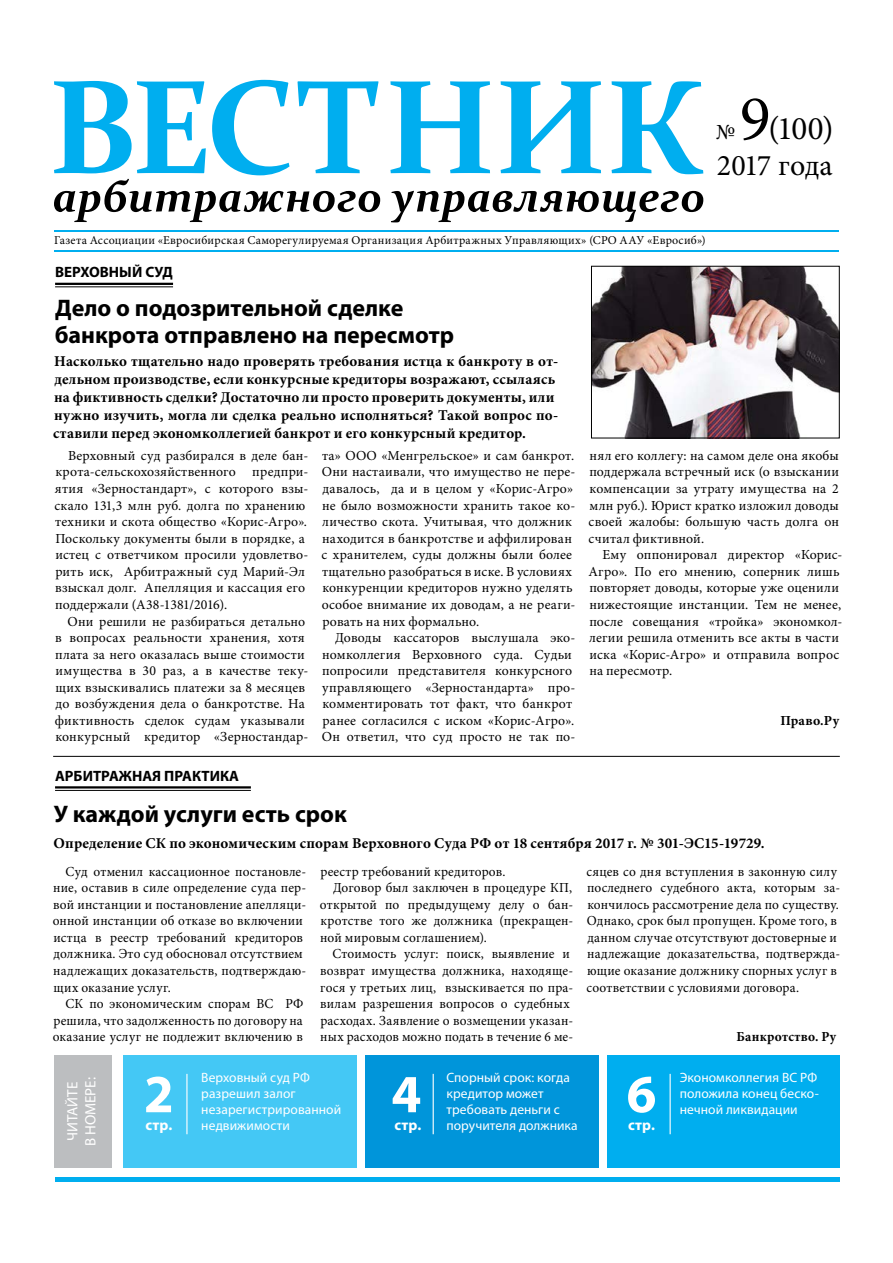
<style>
.page{position:relative;width:893px;height:1263px;background:#fff}
.page>*{position:absolute;margin:0;border:0;box-sizing:border-box;transform-origin:0 0}
.t1{font:700 54px "Myriad Pro";color:#fff}
.t2{font:33px "Minion Pro";color:#000}
.t3{font:30px "Minion Pro";letter-spacing:-.01em;color:#000}
.t4{font:700 24px/27px "Myriad Pro";color:#000}
.t5{font:22.5px "Minion Pro";color:#000}
.t6{font:700 15px/18px "Minion Pro";letter-spacing:.015em;color:#000}
.t7{font:700 15px "Myriad Pro";color:#000}
.t8{font:15px/18px "Myriad Pro";letter-spacing:-.005em;color:#fff;text-align:center}
.t9{font:700 15px "Myriad Pro";letter-spacing:.015em;color:#fff}
.t10{font:13.8px/16.5px "Minion Pro";letter-spacing:.015em;color:#000}
.t11{font:700 13.8px "Minion Pro";letter-spacing:.02em;color:#000}
.t12{font:13.5px/16.2px "Myriad Pro";letter-spacing:.005em;color:#fff}
.t13{font:12px "Minion Pro";letter-spacing:.025em;color:#000}
.s1{font-size:64.5px}
</style>
<div class="page">
<hr style="left:54px;top:231px;width:785px;height:1px;background:#00aeef">
<hr style="left:54px;top:250px;width:785px;height:1px;background:#00aeef">
<div style="left:55px;top:1177px;width:785px;height:5px;background:#00aeef"></div>
<svg style="left:54px;top:80px;width:649px;height:95px"></svg>
<svg style="left:54px;top:179px;width:649px;height:43px"></svg>
<div style="left:123px;top:1055px;width:233px;height:112px;background:#44c8f5"></div>
<hr style="left:186px;top:1074px;width:1px;height:60px;background:#fff">
<div style="left:607px;top:1055px;width:233px;height:112px;background:#00aeef"></div>
<hr style="left:670px;top:1074px;width:1px;height:60px;background:#fff">
<div style="left:365px;top:1055px;width:233px;height:112px;background:#0095da"></div>
<hr style="left:433px;top:1074px;width:1px;height:60px;background:#fff">
<div style="left:54px;top:1055px;width:57px;height:112px;background:#bcbec0"></div>
<hr style="left:55px;top:283px;width:118px;height:2px;background:#000">
<hr style="left:55px;top:286px;width:118px;height:1px;background:#000">
<img style="left:593px;top:268px;width:244px;height:168px">
<div style="left:591px;top:266px;width:248px;height:172px;border:1px solid #000"></div>
<hr style="left:55px;top:786px;width:196px;height:2px;background:#000">
<hr style="left:55px;top:790px;width:196px;height:1px;background:#000">
<hr style="left:53px;top:756px;width:787px;height:1px;background:#000">
<h2 class="t2" style="left:740px;top:107px;width:95px"><span class="s1">9</span>(100)</h2>
<h3 class="t3" style="left:717px;top:146px;width:117px">2017 года</h3>
<h3 class="t5" style="left:716px;top:117px;width:21px">№</h3>
<p class="t13" style="left:54px;top:232px;width:653px">Газета Ассоциации «Евросибирская Саморегулируемая Организация Арбитражных Управляющих» (СРО ААУ «Евросиб»)</p>
<p class="t7" style="left:55px;top:263px;width:119px">ВЕРХОВНЫЙ СУД</p>
<h3 class="t4" style="left:55px;top:293px;width:401px">Дело о подозрительной сделке банкрота отправлено на пересмотр</h3>
<p class="t6" style="left:53px;top:352px;width:507px">Насколько тщательно надо проверять требования истца к банкроту в от&shy;дельном производстве, если конкурсные кредиторы возражают, ссылаясь на фиктивность сделки? Достаточно ли просто проверить документы, или нужно изучить, могла ли сделка реально исполняться? Такой вопрос по&shy;ставили перед экономколлегией банкрот и его конкурсный кредитор.</p>
<p class="t10" style="left:54px;top:447px;width:255px;text-indent:14px">Верховный суд разбирался в деле бан&shy;крота-сельскохозяйственного предпри&shy;ятия «Зерностандарт», с которого взы&shy;скало 131,3 млн руб. долга по хранению техники и скота общество «Корис-Агро».<br>Поскольку документы были в порядке, а истец с ответчиком просили удовлетво&shy;рить иск, Арбитражный суд Марий-Эл взыскал долг. Апелляция и кассация его поддержали (А38-1381/2016).</p>
<p class="t10" style="left:55px;top:613px;width:255px;text-indent:13px">Они решили не разбираться детально в вопросах реальности хранения, хотя плата за него оказалась выше стоимости имущества в 30 раз, а в качестве теку&shy;щих взыскивались платежи за 8 месяцев до возбуждения дела о банкротстве. На фиктивность сделок судам указывали конкурсный кредитор «Зерностандар-</p>
<p class="t7" style="left:55px;top:766px;width:186px">АРБИТРАЖНАЯ ПРАКТИКА</p>
<p class="t10" style="left:321px;top:447px;width:255px">та» ООО «Менгрельское» и сам банкрот.<br>Они настаивали, что имущество не пере&shy;давалось, да и в целом у «Корис-Агро» не было возможности хранить такое ко&shy;личество скота. Учитывая, что должник находится в банкротстве и аффилирован с хранителем, суды должны были более тщательно разобраться в иске. В условиях конкуренции кредиторов нужно уделять особое внимание их доводам, а не реаги&shy;ровать на них формально.</p>
<p class="t10" style="left:322px;top:629px;width:255px;text-indent:13px">Доводы кассаторов выслушала эко&shy;номколлегия Верховного суда. Судьи попросили представителя конкурсного управляющего «Зерностандарта» про&shy;комментировать тот факт, что банкрот ранее согласился с иском «Корис-Агро».<br>Он ответил, что суд просто не так по-</p>
<h3 class="t4" style="left:54px;top:800px;width:294px">У каждой услуги есть срок</h3>
<p class="t10" style="left:589px;top:447px;width:252px;text-align:justify">нял его коллегу: на самом деле она якобы поддержала встречный иск (о взыскании компенсации за утрату имущества на 2 млн руб.). Юрист кратко изложил доводы своей жалобы: большую часть долга он считал фиктивной.</p>
<p class="t10" style="left:588px;top:547px;width:256px;text-indent:14px">Ему оппонировал директор «Корис-Агро». По его мнению, соперник лишь повторяет доводы, которые уже оценили нижестоящие инстанции. Тем не менее, после совещания «тройка» экономкол&shy;легии решила отменить все акты в части иска «Корис-Агро» и отправила вопрос на пересмотр.</p>
<p class="t11" style="left:780px;top:711px;width:60px">Право.Ру</p>
<p class="t6" style="left:53px;top:834px;width:713px">Определение СК по экономическим спорам Верховного Суда РФ от 18 сентября 2017 г. № 301-ЭС15-19729.</p>
<p class="t10" style="left:53px;top:863px;width:255px;text-indent:13px">Суд отменил кассационное постановле&shy;ние, оставив в силе определение суда пер&shy;вой инстанции и постановление апелляци&shy;онной инстанции об отказе во включении истца в реестр требований кредиторов должника. Это суд обосновал отсутствием надлежащих доказательств, подтверждаю&shy;щих оказание услуг.</p>
<p class="t10" style="left:53px;top:995px;width:252px;text-align:justify;text-indent:13px">СК по экономическим спорам ВС РФ решила, что задолженность по договору на оказание услуг не подлежит включению в</p>
<p class="t10" style="left:320px;top:863px;width:186px">реестр требований кредиторов.</p>
<p class="t10" style="left:333px;top:880px;width:240px">Договор был заключен в процедуре КП,</p>
<p class="t10" style="left:320px;top:896px;width:255px">открытой по предыдущему делу о бан-</p>
<p class="t10" style="left:320px;top:913px;width:254px">кротстве того же должника (прекращен-</p>
<p class="t10" style="left:320px;top:929px;width:168px">ной мировым соглашением).</p>
<p class="t10" style="left:333px;top:946px;width:239px">Стоимость услуг: поиск, выявление и</p>
<p class="t10" style="left:320px;top:962px;width:254px">возврат имущества должника, находяще-</p>
<p class="t10" style="left:320px;top:979px;width:254px">гося у третьих лиц, взыскивается по пра-</p>
<p class="t10" style="left:320px;top:995px;width:251px">вилам разрешения вопросов о судебных</p>
<p class="t10" style="left:320px;top:1012px;width:254px">расходах. Заявление о возмещении указан-</p>
<p class="t10" style="left:320px;top:1029px;width:255px">ных расходов можно подать в течение 6 ме-</p>
<p class="t10" style="left:586px;top:863px;width:255px">сяцев со дня вступления в законную силу последнего судебного акта, которым за&shy;кончилось рассмотрение дела по существу.<br>Однако, срок был пропущен. Кроме того, в данном случае отсутствуют достоверные и надлежащие доказательства, подтвержда&shy;ющие оказание должнику спорных услуг в соответствии с условиями договора.</p>
<p class="t11" style="left:736px;top:1027px;width:101px">Банкротство. Ру</p>
<p class="t8" style="left:63px;top:1146px;width:70px;rotate:-90deg">ЧИТАЙТЕ<br>В НОМЕРЕ:</p>
<h1 class="t1" style="left:144px;top:1059px;width:31px">2</h1>
<p class="t9" style="left:145px;top:1115px;width:28px">стр.</p>
<p class="t12" style="left:201px;top:1069px;width:141px">Верховный суд РФ разрешил залог незарегистрированной недвижимости</p>
<h1 class="t1" style="left:391px;top:1059px;width:31px">4</h1>
<p class="t9" style="left:394px;top:1115px;width:28px">стр.</p>
<p class="t12" style="left:446px;top:1069px;width:133px">Спорный срок: когда кредитор может требовать деньги с поручителя должника</p>
<h1 class="t1" style="left:626px;top:1059px;width:31px">6</h1>
<p class="t9" style="left:628px;top:1115px;width:28px">стр.</p>
<p class="t12" style="left:680px;top:1069px;width:141px">Экономколлегия ВС РФ положила конец беско-</p>
<p class="t12" style="left:680px;top:1101px;width:120px">нечной ликвидации</p>
</div>
